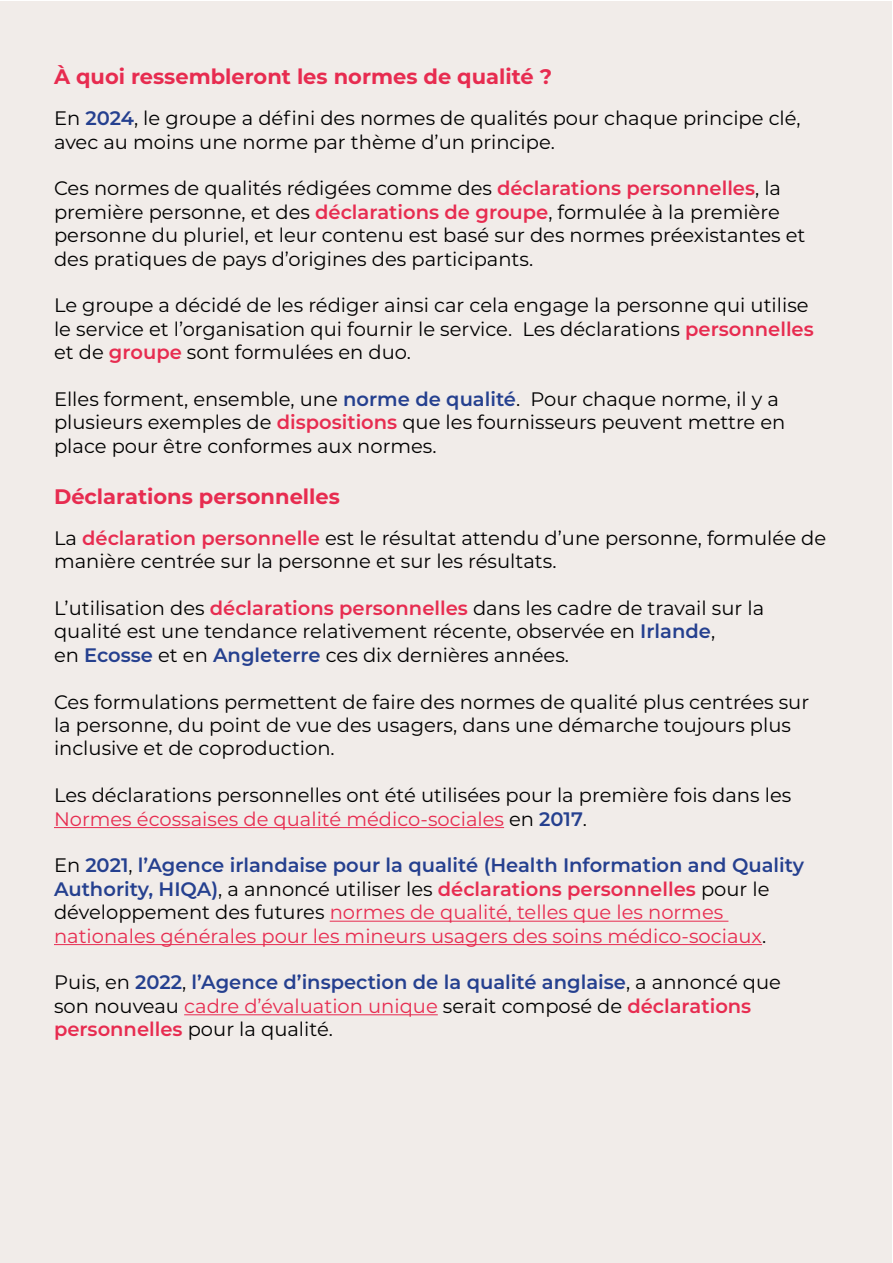
<style>
.page{position:relative;width:893px;height:1263px;background:#fff}
.page>*{position:absolute;margin:0;border:0;box-sizing:border-box;transform-origin:0 0}
.t1{font:700 21px "Montserrat";color:#e72c50}
.t2{font:19.5px/23.4px "Montserrat";color:#000}
.t3{font:19.5px/23.4px "Montserrat";color:#e72c50}
.s1{font-weight:600;color:#25408f}
.s2{font-weight:600;color:#e72c50}
.s3{color:#e72c50}
.s4{color:#000}
.s5{font-weight:600}
</style>
<div class="page">
<div style="left:0;top:2px;width:891px;height:1261px;background:#f1ece9"></div>
<hr style="left:54px;top:827px;width:450px;height:1px;background:#e72c50">
<hr style="left:330px;top:921px;width:398px;height:1px;background:#e72c50">
<hr style="left:54px;top:944px;width:708px;height:1px;background:#e72c50">
<hr style="left:184px;top:1014px;width:254px;height:1px;background:#e72c50">
<p class="t1" style="left:54px;top:61px;width:500px">À quoi ressembleront les normes de qualité ?</p>
<p class="t2" style="left:54px;top:106px;width:748px">En <span class="s1">2024</span>, le groupe a défini des normes de qualités pour chaque principe clé, avec au moins une norme par thème d’un principe.</p>
<p class="t2" style="left:54px;top:176px;width:753px">Ces normes de qualités rédigées comme des <span class="s2">déclarations personnelles</span>, la première personne, et des <span class="s2">déclarations de groupe</span>, formulée à la première personne du pluriel, et leur contenu est basé sur des normes préexistantes et des pratiques de pays d’origines des participants.</p>
<p class="t2" style="left:54px;top:293px;width:761px">Le groupe a décidé de les rédiger ainsi car cela engage la personne qui utilise le service et l’organisation qui fournir le service. Les déclarations <span class="s2">personnelles </span>et de <span class="s2">groupe</span> sont formulées en duo.</p>
<p class="t2" style="left:54px;top:387px;width:733px">Elles forment, ensemble, une <span class="s1">norme de qualité</span>. Pour chaque norme, il y a plusieurs exemples de <span class="s2">dispositions</span> que les fournisseurs peuvent mettre en place pour être conformes aux normes.</p>
<p class="t1" style="left:54px;top:481px;width:287px">Déclarations personnelles</p>
<p class="t2" style="left:54px;top:525px;width:774px">La <span class="s2">déclaration personnelle</span> est le résultat attendu d’une personne, formulée de manière centrée sur la personne et sur les résultats.</p>
<p class="t2" style="left:54px;top:596px;width:712px">L’utilisation des <span class="s2">déclarations personnelles</span> dans les cadre de travail sur la qualité est une tendance relativement récente, observée en <span class="s1">Irlande</span>,<br>en <span class="s1">Ecosse</span> et en <span class="s1">Angleterre</span> ces dix dernières années.</p>
<p class="t2" style="left:54px;top:689px;width:757px">Ces formulations permettent de faire des normes de qualité plus centrées sur la personne, du point de vue des usagers, dans une démarche toujours plus inclusive et de coproduction.</p>
<p class="t2" style="left:54px;top:783px;width:739px">Les déclarations personnelles ont été utilisées pour la première fois dans les<br><span class="s3">Normes écossaises de qualité médico-sociales</span> en <span class="s1">2017</span>.</p>
<p class="t3" style="left:54px;top:853px;width:752px"><span class="s4">En</span> <span class="s1">2021</span><span class="s4">,</span> <span class="s1">l’Agence irlandaise pour la qualité (Health Information and Quality Authority, HIQA)</span><span class="s4">, a annoncé utiliser les</span> <span class="s5">déclarations personnelles</span> <span class="s4">pour le développement des futures</span> normes de qualité, telles que les normes nationales générales pour les mineurs usagers des soins médico-sociaux<span class="s4">.</span></p>
<p class="t2" style="left:54px;top:970px;width:729px">Puis, en <span class="s1">2022</span>, <span class="s1">l’Agence d’inspection de la qualité anglaise</span>, a annoncé que son nouveau <span class="s3">cadre d’évaluation unique</span> serait composé de <span class="s2">déclarations personnelles</span> pour la qualité.</p>
</div>
